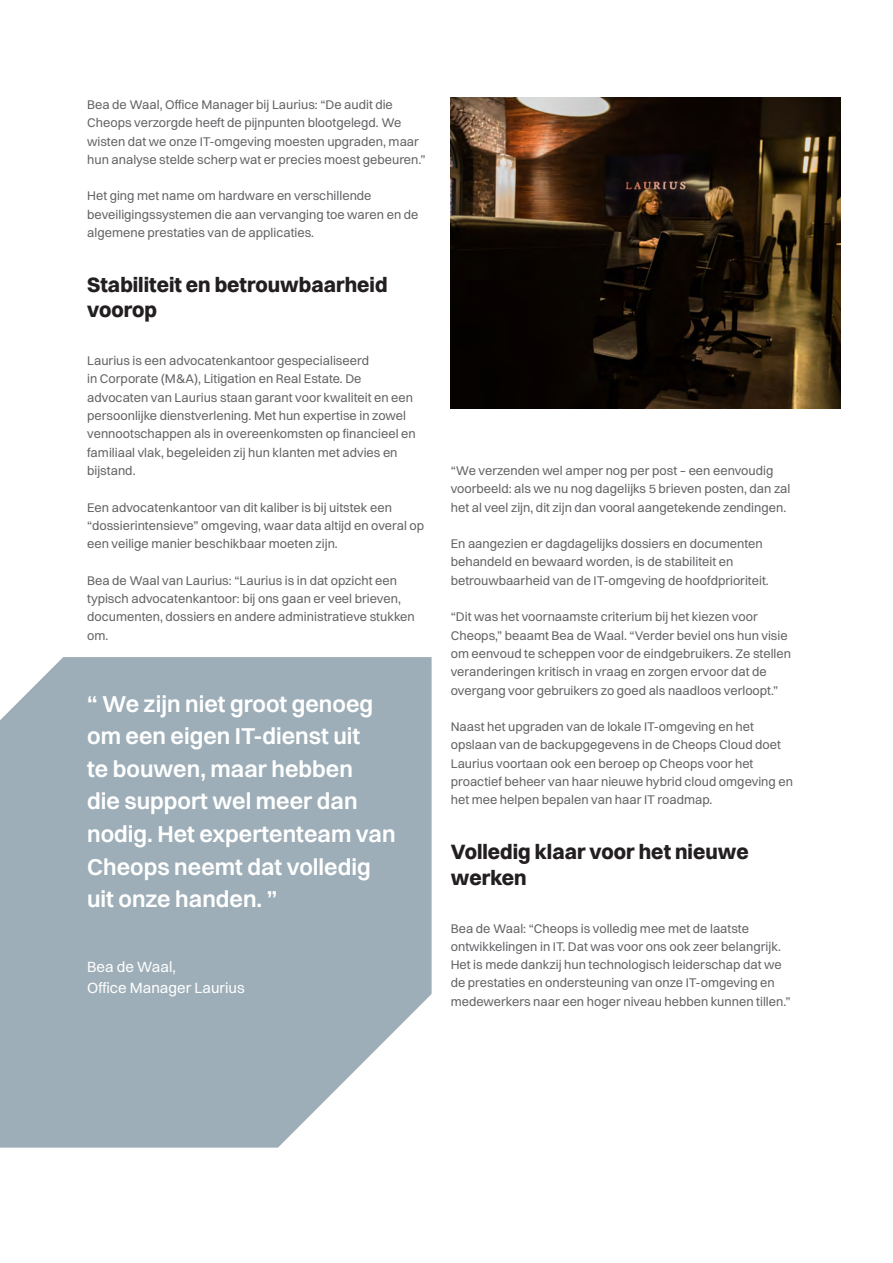
<style>
.page{position:relative;width:893px;height:1263px;background:#fff}
.page>*{position:absolute;margin:0;border:0;box-sizing:border-box;transform-origin:0 0}
.t1{font:700 23.25px/32.5px "Volkart";color:#fff}
.Title_body{font:800 21px/25.2px "Volkart";color:#231f20}
.t2{font:15px/21px "Volkart";color:#fff}
.body{font:12.75px/18.3px "Volkart";color:#636366}
</style>
<div class="page">
<div style="left:0;top:657px;width:432px;height:491px;background:#9daeb8"></div>
<img style="left:451px;top:97px;width:389px;height:311px">
<p class="body" style="left:87px;top:95px;width:340px">Bea de Waal, Office Manager bij Laurius: “De audit die Cheops verzorgde heeft de pijnpunten blootgelegd. We wisten dat we onze IT-omgeving moesten upgraden, maar hun analyse stelde scherp wat er precies moest gebeuren.”</p>
<p class="body" style="left:87px;top:187px;width:333px">Het ging met name om hardware en verschillende beveiligingssystemen die aan vervanging toe waren en de algemene prestaties van de applicaties.</p>
<p class="Title_body" style="left:87px;top:272px;width:302px">Stabiliteit en betrouwbaarheid voorop</p>
<p class="body" style="left:87px;top:351px;width:330px">Laurius is een advocatenkantoor gespecialiseerd<br>in Corporate (M&amp;A), Litigation en Real Estate. De advocaten van Laurius staan garant voor kwaliteit en een persoonlijke dienstverlening. Met hun expertise in zowel vennootschappen als in overeenkomsten op financieel en familiaal vlak, begeleiden zij hun klanten met advies en</p>
<p class="body" style="left:87px;top:461px;width:50px">bijstand.</p>
<p class="body" style="left:87px;top:498px;width:339px">Een advocatenkantoor van dit kaliber is bij uitstek een “dossierintensieve” omgeving, waar data altijd en overal op een veilige manier beschikbaar moeten zijn.</p>
<p class="body" style="left:87px;top:571px;width:329px">Bea de Waal van Laurius: “Laurius is in dat opzicht een typisch advocatenkantoor: bij ons gaan er veel brieven, documenten, dossiers en andere administratieve stukken om.</p>
<p class="t1" style="left:87px;top:687px;width:310px">“ We zijn niet groot genoeg om een eigen IT-dienst uit<br>te bouwen, maar hebben<br>die support wel meer dan nodig. Het expertenteam van<br>Cheops neemt dat volledig uit onze handen. ”</p>
<p class="t2" style="left:87px;top:956px;width:159px">Bea de Waal,<br>Office Manager Laurius</p>
<p class="body" style="left:451px;top:461px;width:341px">“We verzenden wel amper nog per post – een eenvoudig voorbeeld: als we nu nog dagelijks 5 brieven posten, dan zal het al veel zijn, dit zijn dan vooral aangetekende zendingen.</p>
<p class="body" style="left:451px;top:534px;width:319px">En aangezien er dagdagelijks dossiers en documenten behandeld en bewaard worden, is de stabiliteit en betrouwbaarheid van de IT-omgeving de hoofdprioriteit.</p>
<p class="body" style="left:451px;top:608px;width:342px">“Dit was het voornaamste criterium bij het kiezen voor Cheops,” beaamt Bea de Waal. “Verder beviel ons hun visie om eenvoud te scheppen voor de eindgebruikers. Ze stellen veranderingen kritisch in vraag en zorgen ervoor dat de overgang voor gebruikers zo goed als naadloos verloopt.”</p>
<p class="body" style="left:451px;top:717px;width:344px">Naast het upgraden van de lokale IT-omgeving en het opslaan van de backupgegevens in de Cheops Cloud doet Laurius voortaan ook een beroep op Cheops voor het proactief beheer van haar nieuwe hybrid cloud omgeving en het mee helpen bepalen van haar IT roadmap.</p>
<p class="Title_body" style="left:451px;top:839px;width:299px">Volledig klaar voor het nieuwe werken</p>
<p class="body" style="left:451px;top:919px;width:341px">Bea de Waal: “Cheops is volledig mee met de laatste ontwikkelingen in IT. Dat was voor ons ook zeer belangrijk.<br>Het is mede dankzij hun technologisch leiderschap dat we de prestaties en ondersteuning van onze IT-omgeving en medewerkers naar een hoger niveau hebben kunnen tillen.”</p>
</div>
